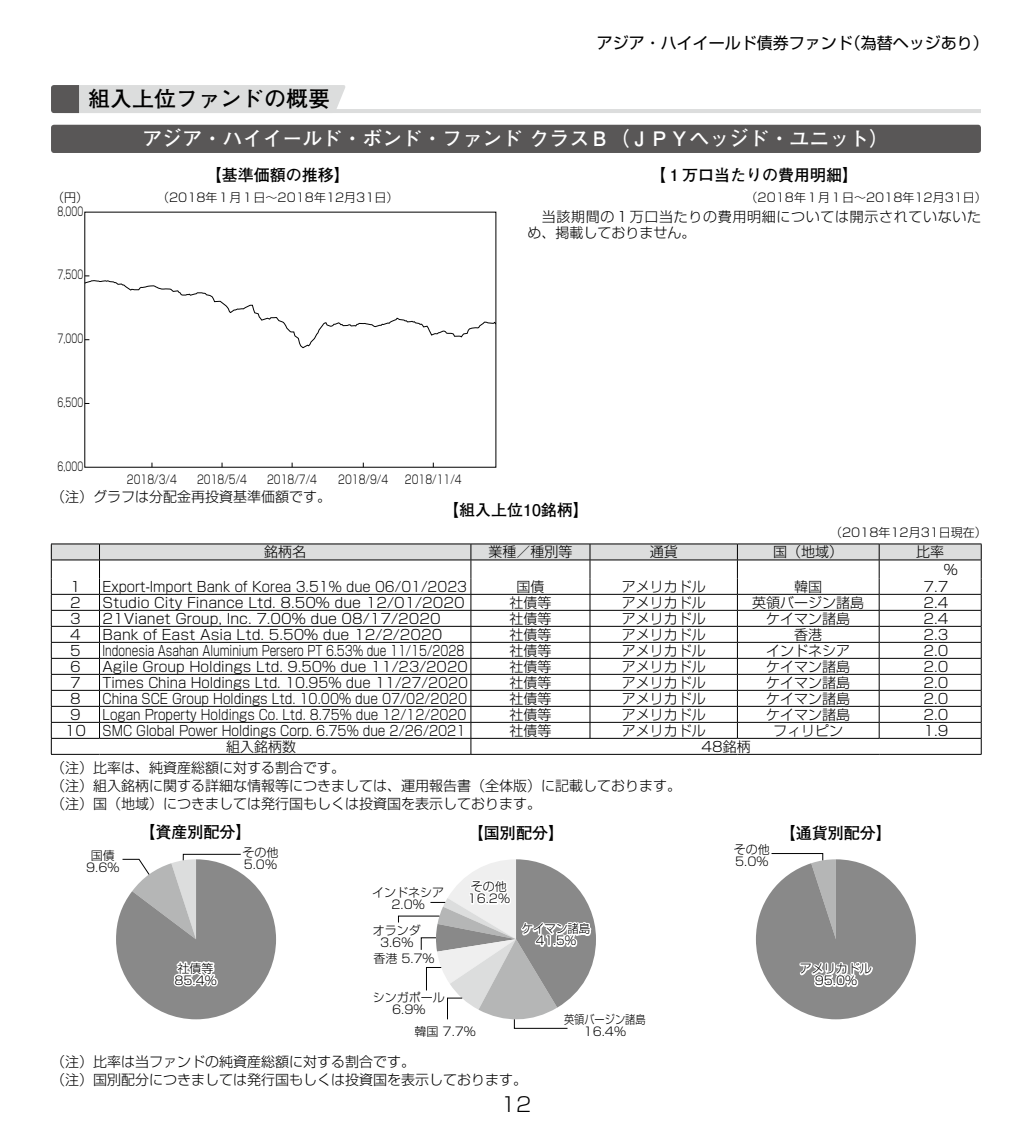
<style>
.page{position:relative;width:1032px;height:1134px;background:#fff}
.page>*{position:absolute;margin:0;border:0;box-sizing:border-box;transform-origin:0 0}
.t1{font:700 22px "Futo Go B101 Pr 6";color:#000}
.t2{font:700 20px "Futo Go B101 Pro";color:#fff}
.t3{font:300 20px "Shin Go Pr 6";color:#000}
.t4{font:700 16px "Futo Go B101 Pr 6";color:#000}
.t5{font:16px "Shin Go Pro";color:#000}
.t6{font:300 14px/18px "Shin Go Pr 6";color:#000}
.t7{font:300 14px "Shin Go Pr 6";color:#000;scale:.75 1}
.t8{font:300 14px "Shin Go Pr 6";color:#000;scale:.85 1}
.t9{font:300 14px "Shin Go Pr 6";color:#000;scale:.86 1}
.t10{font:300 14px/15.4px "Shin Go Pr 6";letter-spacing:.045em;color:#000}
.t11{font:300 14px "Shin Go Pr 6";color:#000;scale:.93 1}
.t12{font:300 14px "Shin Go Pr 6";color:#000;scale:.94 1}
.t13{font:300 12px/12px "Shin Go Pr 6";color:#000;text-align:center}
.t14{font:300 12px "Shin Go Pr 6";color:#000;scale:.75 1}
.t15{font:300 12px "Shin Go Pr 6";color:#000;scale:.65 1}
.t16{font:300 12px/12px "Shin Go Pr 6";color:#000;text-align:center;scale:.85 1}
.t17{font:300 12px/12px "Shin Go Pr 6";color:#000;text-align:center;scale:.95 1}
</style>
<div class="page">
<hr style="left:65px;top:109px;width:916px;height:4px;background:#dcdddd">
<svg style="left:51px;top:85px;width:294px;height:28px;background:#d0d0d0"></svg>
<div style="left:51px;top:125px;width:930px;height:28px;background:#595757;border-radius:3px"></div>
<svg style="left:86px;top:276px;width:408px;height:73px"></svg>
<svg style="left:51px;top:544px;width:931px;height:210px"></svg>
<hr style="left:590px;top:738px;width:147px;height:1px;background:#000">
<hr style="left:737px;top:738px;width:142px;height:1px;background:#000">
<hr style="left:51px;top:754px;width:48px;height:1px;background:#000">
<hr style="left:99px;top:754px;width:372px;height:1px;background:#000">
<hr style="left:471px;top:754px;width:119px;height:1px;background:#000">
<hr style="left:590px;top:754px;width:147px;height:1px;background:#000">
<hr style="left:737px;top:754px;width:142px;height:1px;background:#000">
<hr style="left:879px;top:754px;width:102px;height:1px;background:#000">
<svg style="left:116px;top:854px;width:160px;height:165px"></svg>
<svg style="left:756px;top:853px;width:160px;height:166px"></svg>
<svg style="left:398px;top:859px;width:198px;height:170px"></svg>
<p class="t5" style="left:597px;top:30px;width:393px">アジア・ハイイールド債券ファンド（為替ヘッジあり）</p>
<h1 class="t1" style="left:88px;top:81px;width:244px">組入上位ファンドの概要</h1>
<h2 class="t2" style="left:143px;top:123px;width:748px">アジア・ハイイールド・ボンド・ファンド クラスＢ（ＪＰＹヘッジド・ユニット）</h2>
<p class="t4" style="left:206px;top:162px;width:145px">【基準価額の推移】</p>
<p class="t4" style="left:650px;top:162px;width:209px">【１万口当たりの費用明細】</p>
<p class="t13" style="left:745px;top:191px;width:243px">（2018年１月１日～2018年12月31日）</p>
<p class="t10" style="left:527px;top:208px;width:455px">　当該期間の１万口当たりの費用明細については開示されていないため、掲載しておりません。</p>
<p class="t13" style="left:52px;top:190px;width:37px">（円）</p>
<p class="t13" style="left:157px;top:190px;width:243px">（2018年１月１日～2018年12月31日）</p>
<p class="t15" style="left:58px;top:201px;width:41px">8,000</p>
<p class="t15" style="left:58px;top:265px;width:41px">7,500</p>
<p class="t15" style="left:58px;top:329px;width:41px">7,000</p>
<p class="t15" style="left:58px;top:392px;width:41px">6,500</p>
<p class="t15" style="left:58px;top:456px;width:41px">6,000</p>
<p class="t14" style="left:127px;top:469px;width:68px">2018/3/4</p>
<p class="t14" style="left:197px;top:469px;width:68px">2018/5/4</p>
<p class="t14" style="left:267px;top:469px;width:68px">2018/7/4</p>
<p class="t14" style="left:338px;top:469px;width:68px">2018/9/4</p>
<p class="t14" style="left:405px;top:469px;width:77px">2018/11/4</p>
<p class="t6" style="left:51px;top:486px;width:282px">（注）グラフは分配金再投資基準価額です。</p>
<p class="t4" style="left:443px;top:497px;width:147px">【組入上位10銘柄】</p>
<p class="t13" style="left:830px;top:525px;width:158px">（2018年12月31日現在）</p>
<p class="t6" style="left:264px;top:542px;width:43px">銘柄名</p>
<p class="t6" style="left:488px;top:542px;width:85px">業種／種別等</p>
<p class="t6" style="left:650px;top:542px;width:29px">通貨</p>
<p class="t6" style="left:773px;top:542px;width:71px">国（地域）</p>
<p class="t6" style="left:944px;top:542px;width:15px;line-height:17.4px;text-indent:-27px">比率％</p>
<p class="t6" style="left:70px;top:576px;width:12px">1</p>
<p class="t11" style="left:103px;top:575px;width:393px">Export-Import Bank of Korea 3.51% due 06/01/2023</p>
<p class="t6" style="left:516px;top:576px;width:29px">国債</p>
<p class="t6" style="left:622px;top:576px;width:85px">アメリカドル</p>
<p class="t6" style="left:794px;top:576px;width:29px">韓国</p>
<p class="t6" style="left:923px;top:576px;width:26px">7.7</p>
<p class="t6" style="left:70px;top:592px;width:12px">2</p>
<p class="t6" style="left:103px;top:592px;width:364px">Studio City Finance Ltd. 8.50% due 12/01/2020</p>
<p class="t6" style="left:509px;top:592px;width:43px">社債等</p>
<p class="t6" style="left:622px;top:592px;width:85px">アメリカドル</p>
<p class="t6" style="left:752px;top:592px;width:113px">英領バージン諸島</p>
<p class="t6" style="left:923px;top:592px;width:26px">2.4</p>
<p class="t6" style="left:70px;top:608px;width:12px">3</p>
<p class="t6" style="left:103px;top:608px;width:340px">21Vianet Group, Inc. 7.00% due 08/17/2020</p>
<p class="t6" style="left:509px;top:608px;width:43px">社債等</p>
<p class="t6" style="left:622px;top:608px;width:85px">アメリカドル</p>
<p class="t6" style="left:766px;top:608px;width:85px">ケイマン諸島</p>
<p class="t6" style="left:923px;top:608px;width:26px">2.4</p>
<p class="t6" style="left:70px;top:624px;width:12px">4</p>
<p class="t6" style="left:103px;top:624px;width:341px">Bank of East Asia Ltd. 5.50% due 12/2/2020</p>
<p class="t6" style="left:509px;top:624px;width:43px">社債等</p>
<p class="t6" style="left:622px;top:624px;width:85px">アメリカドル</p>
<p class="t6" style="left:794px;top:624px;width:29px">香港</p>
<p class="t6" style="left:923px;top:624px;width:26px">2.3</p>
<p class="t6" style="left:70px;top:640px;width:12px">5</p>
<p class="t7" style="left:103px;top:639px;width:484px">Indonesia Asahan Aluminium Persero PT 6.53% due 11/15/2028</p>
<p class="t6" style="left:509px;top:640px;width:43px">社債等</p>
<p class="t6" style="left:622px;top:640px;width:85px">アメリカドル</p>
<p class="t6" style="left:766px;top:640px;width:85px">インドネシア</p>
<p class="t6" style="left:923px;top:640px;width:26px">2.0</p>
<p class="t6" style="left:70px;top:656px;width:12px">6</p>
<p class="t6" style="left:103px;top:656px;width:367px">Agile Group Holdings Ltd. 9.50% due 11/23/2020</p>
<p class="t6" style="left:509px;top:656px;width:43px">社債等</p>
<p class="t6" style="left:622px;top:656px;width:85px">アメリカドル</p>
<p class="t6" style="left:766px;top:656px;width:85px">ケイマン諸島</p>
<p class="t6" style="left:923px;top:656px;width:26px">2.0</p>
<p class="t6" style="left:70px;top:672px;width:12px">7</p>
<p class="t12" style="left:103px;top:671px;width:390px">Times China Holdings Ltd. 10.95% due 11/27/2020</p>
<p class="t6" style="left:509px;top:672px;width:43px">社債等</p>
<p class="t6" style="left:622px;top:672px;width:85px">アメリカドル</p>
<p class="t6" style="left:766px;top:672px;width:85px">ケイマン諸島</p>
<p class="t6" style="left:923px;top:672px;width:26px">2.0</p>
<p class="t6" style="left:70px;top:688px;width:12px">8</p>
<p class="t9" style="left:103px;top:687px;width:425px">China SCE Group Holdings Ltd. 10.00% due 07/02/2020</p>
<p class="t6" style="left:509px;top:688px;width:43px">社債等</p>
<p class="t6" style="left:622px;top:688px;width:85px">アメリカドル</p>
<p class="t6" style="left:766px;top:688px;width:85px">ケイマン諸島</p>
<p class="t6" style="left:923px;top:688px;width:26px">2.0</p>
<p class="t6" style="left:70px;top:704px;width:12px">9</p>
<p class="t8" style="left:103px;top:703px;width:430px">Logan Property Holdings Co. Ltd. 8.75% due 12/12/2020</p>
<p class="t6" style="left:509px;top:704px;width:43px">社債等</p>
<p class="t6" style="left:622px;top:704px;width:85px">アメリカドル</p>
<p class="t6" style="left:766px;top:704px;width:85px">ケイマン諸島</p>
<p class="t6" style="left:923px;top:704px;width:26px">2.0</p>
<p class="t6" style="left:65px;top:720px;width:402px">10 SMC Global Power Holdings Corp. 6.75% due 2/26/2021</p>
<p class="t6" style="left:509px;top:720px;width:43px">社債等</p>
<p class="t6" style="left:622px;top:720px;width:85px">アメリカドル</p>
<p class="t6" style="left:773px;top:720px;width:71px">フィリピン</p>
<p class="t6" style="left:923px;top:720px;width:26px">1.9</p>
<p class="t6" style="left:226px;top:736px;width:71px">組入銘柄数</p>
<p class="t6" style="left:701px;top:736px;width:51px">48銘柄</p>
<p class="t6" style="left:51px;top:757px;width:631px">（注）比率は、純資産総額に対する割合です。<br>（注）組入銘柄に関する詳細な情報等につきましては、運用報告書（全体版）に記載しております。（注）国（地域）につきましては発行国もしくは投資国を表示しております。</p>
<p class="t4" style="left:140px;top:819px;width:113px">【資産別配分】</p>
<p class="t13" style="left:86px;top:848px;width:35px">国債<br>9.6%</p>
<p class="t13" style="left:242px;top:846px;width:37px;text-align:left">その他<br>5.0%</p>
<p class="t13" style="left:174px;top:961px;width:44px;text-align:left">社債等<br>85.4%</p>
<p class="t13" style="left:372px;top:886px;width:73px">インドネシア</p>
<p class="t13" style="left:391px;top:898px;width:35px">2.0％</p>
<p class="t13" style="left:373px;top:923px;width:49px">オランダ<br>3.6%</p>
<p class="t13" style="left:373px;top:951px;width:63px">香港 5.7％</p>
<p class="t4" style="left:468px;top:820px;width:97px">【国別配分】</p>
<p class="t13" style="left:471px;top:880px;width:37px">その他</p>
<p class="t13" style="left:468px;top:892px;width:44px">16.2％</p>
<p class="t17" style="left:522px;top:922px;width:73px">ケイマン諸島<br>41.5％</p>
<p class="t13" style="left:373px;top:990px;width:73px">シンガポール<br>6.9％</p>
<p class="t13" style="left:415px;top:1024px;width:63px">韓国 7.7％</p>
<p class="t16" style="left:564px;top:1012px;width:98px">英領バージン諸島<br>16.4％</p>
<p class="t6" style="left:51px;top:1051px;width:477px">（注）比率は当ファンドの純資産総額に対する割合です。<br>（注）国別配分につきましては発行国もしくは投資国を表示しております。</p>
<h2 class="t3" style="left:501px;top:1088px;width:32px">12</h2>
<p class="t13" style="left:734px;top:842px;width:37px;text-align:left">その他<br>5.0%</p>
<p class="t4" style="left:780px;top:820px;width:113px">【通貨別配分】</p>
<p class="t13" style="left:800px;top:962px;width:73px">アメリカドル<br>95.0%</p>
</div>
